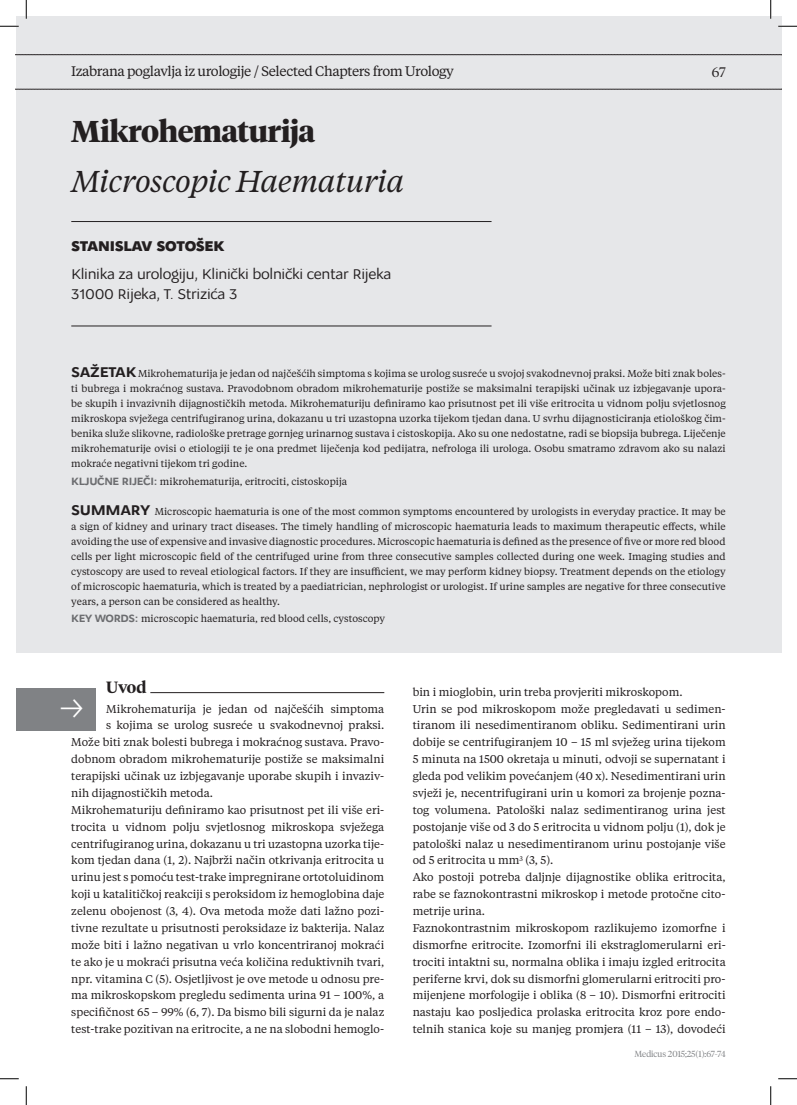
<style>
.page{position:relative;width:797px;height:1105px;background:#fff}
.page>*{position:absolute;margin:0;border:0;box-sizing:border-box;transform-origin:0 0}
.t1{font:italic 30px "Tiempos Headline";letter-spacing:-.02em;color:#231f20}
.t2{font:700 30px "Tiempos Headline";letter-spacing:-.02em;color:#231f20}
.t3{font:600 16.25px "Tiempos Headline";color:#231f20}
.t4{font:15px/20px "Osnova Pro";letter-spacing:-.02em;color:#231f20}
.t5{font:800 15px "Osnova Pro";letter-spacing:-.02em;color:#231f20}
.t6{font:13.75px "Tiempos Headline";letter-spacing:-.03em;color:#231f20}
.t7{font:300 13.75px "Tiempos Headline";color:#231f20}
.t8{font:11.25px/16.9px "Tiempos Headline";color:#231f20}
.t9{font:10px/15px "Tiempos Headline";color:#231f20;text-align:justify}
.t10{font:300 8.75px "Tiempos Headline";color:#808285}
.s1{font-family:"Osnova Pro";font-weight:700;font-size:15px}
.s2{font-family:"Osnova Pro";font-weight:700;font-size:11.25px;color:#6c6d70}
</style>
<div class="page">
<div style="left:16px;top:16px;width:765px;height:636px;background:#e6e7e9"></div>
<hr style="left:71px;top:221px;width:420px;height:1px;background:#231f20">
<hr style="left:71px;top:326px;width:420px;height:1px;background:#231f20">
<div style="left:16px;top:688px;width:80px;height:42px;background:#808285"></div>
<svg style="left:16px;top:89px;width:766px;height:1px"></svg>
<svg style="left:16px;top:55px;width:766px;height:1px"></svg>
<hr style="left:150px;top:692px;width:234px;height:1px;background:#231f20">
<svg style="left:0;top:25px;width:19px;height:2px"></svg>
<svg style="left:778px;top:25px;width:19px;height:2px"></svg>
<svg style="left:0;top:1078px;width:19px;height:1px"></svg>
<svg style="left:778px;top:1078px;width:19px;height:1px"></svg>
<svg style="left:25px;top:0;width:2px;height:19px"></svg>
<svg style="left:25px;top:1086px;width:2px;height:19px"></svg>
<svg style="left:770px;top:0;width:1px;height:19px"></svg>
<svg style="left:770px;top:1086px;width:1px;height:19px"></svg>
<p class="t6" style="left:71px;top:62px;width:384px">Izabrana poglavlja iz urologije / Selected Chapters from Urology</p>
<p class="t7" style="left:712px;top:62px;width:15px">67</p>
<h1 class="t2" style="left:71px;top:110px;width:245px">Mikrohematurija</h1>
<h1 class="t1" style="left:71px;top:162px;width:335px">Microscopic Haematuria</h1>
<h3 class="t5" style="left:71px;top:237px;width:155px">STANISLAV SOTOŠEK</h3>
<h3 class="t4" style="left:71px;top:265px;width:322px">Klinika za urologiju, Klinički bolnički centar Rijeka<br>31000 Rijeka, T. Strizića 3</h3>
<p class="t9" style="left:71px;top:366px;width:656px"><span class="s1">SAŽETAK</span> Mikrohematurija je jedan od najčešćih simptoma s kojima se urolog susreće u svojoj svakodnevnoj praksi. Može biti znak boles&shy;ti bubrega i mokraćnog sustava. Pravodobnom obradom mikrohematurije postiže se maksimalni terapijski učinak uz izbjegavanje upora&shy;be skupih i invazivnih dijagnostičkih metoda. Mikrohematuriju definiramo kao prisutnost pet ili više eritrocita u vidnom polju svjetlosnog mikroskopa svježega centrifugiranog urina, dokazanu u tri uzastopna uzorka tijekom tjedan dana. U svrhu dijagnosticiranja etiološkog čim&shy;benika služe slikovne, radiološke pretrage gornjeg urinarnog sustava i cistoskopija. Ako su one nedostatne, radi se biopsija bubrega. Liječenje mikrohematurije ovisi o etiologiji te je ona predmet liječenja kod pedijatra, nefrologa ili urologa. Osobu smatramo zdravom ako su nalazi mokraće negativni tijekom tri godine.</p>
<p class="t9" style="left:71px;top:473px;width:277px"><span class="s2">KLJUČNE RIJEČI:</span> mikrohematurija, eritrociti, cistoskopija</p>
<p class="t9" style="left:71px;top:503px;width:656px"><span class="s1">SUMMARY</span> Microscopic haematuria is one of the most common symptoms encountered by urologists in everyday practice. It may be a sign of kidney and urinary tract diseases. The timely handling of microscopic haematuria leads to maximum therapeutic effects, while avoiding the use of expensive and invasive diagnostic procedures. Microscopic haematuria is defined as the presence of five or more red blood cells per light microscopic field of the centrifuged urine from three consecutive samples collected during one week. Imaging studies and cystoscopy are used to reveal etiological factors. If they are insufficient, we may perform kidney biopsy. Treatment depends on the etiology of microscopic haematuria, which is treated by a paediatrician, nephrologist or urologist. If urine samples are negative for three consecutive years, a person can be considered as healthy.</p>
<p class="t9" style="left:71px;top:611px;width:315px"><span class="s2">KEY WORDS:</span> microscopic haematuria, red blood cells, cystoscopy</p>
<h2 class="t3" style="left:106px;top:676px;width:42px">Uvod</h2>
<p class="t8" style="left:106px;top:700px;width:279px">Mikrohematurija je jedan od najčešćih simptoma</p>
<p class="t8" style="left:106px;top:716px;width:279px">s kojima se urolog susreće u svakodnevnoj praksi.</p>
<p class="t8" style="left:71px;top:733px;width:314px">Može biti znak bolesti bubrega i mokraćnog sustava. Pravo-</p>
<p class="t8" style="left:71px;top:750px;width:314px">dobnom obradom mikrohematurije postiže se maksimalni</p>
<p class="t8" style="left:71px;top:767px;width:314px">terapijski učinak uz izbjegavanje uporabe skupih i invaziv-</p>
<p class="t8" style="left:71px;top:784px;width:143px">nih dijagnostičkih metoda.</p>
<p class="t8" style="left:71px;top:801px;width:314px">Mikrohematuriju definiramo kao prisutnost pet ili više eri-</p>
<p class="t8" style="left:71px;top:818px;width:314px">trocita u vidnom polju svjetlosnog mikroskopa svježega</p>
<p class="t8" style="left:71px;top:835px;width:314px">centrifugiranog urina, dokazanu u tri uzastopna uzorka tije-</p>
<p class="t8" style="left:71px;top:851px;width:314px">kom tjedan dana (1, 2). Najbrži način otkrivanja eritrocita u</p>
<p class="t8" style="left:71px;top:868px;width:314px">urinu jest s pomoću test-trake impregnirane ortotoluidinom</p>
<p class="t8" style="left:71px;top:885px;width:314px">koji u katalitičkoj reakciji s peroksidom iz hemoglobina daje</p>
<p class="t8" style="left:71px;top:902px;width:314px">zelenu obojenost (3, 4). Ova metoda može dati lažno pozi-</p>
<p class="t8" style="left:71px;top:919px;width:314px">tivne rezultate u prisutnosti peroksidaze iz bakterija. Nalaz</p>
<p class="t8" style="left:71px;top:936px;width:314px">može biti i lažno negativan u vrlo koncentriranoj mokraći</p>
<p class="t8" style="left:71px;top:953px;width:314px">te ako je u mokraći prisutna veća količina reduktivnih tvari,</p>
<p class="t8" style="left:71px;top:970px;width:314px">npr. vitamina C (5). Osjetljivost je ove metode u odnosu pre-</p>
<p class="t8" style="left:71px;top:986px;width:314px">ma mikroskopskom pregledu sedimenta urina 91 – 100%, a</p>
<p class="t8" style="left:71px;top:1003px;width:314px">specifičnost 65 – 99% (6, 7). Da bismo bili sigurni da je nalaz</p>
<p class="t8" style="left:71px;top:1020px;width:314px">test-trake pozitivan na eritrocite, a ne na slobodni hemoglo-</p>
<p class="t8" style="left:412px;top:683px;width:314px">bin i mioglobin, urin treba provjeriti mikroskopom.<br>Urin se pod mikroskopom može pregledavati u sedimen&shy;tiranom ili nesedimentiranom obliku. Sedimentirani urin dobije se centrifugiranjem 10 – 15 ml svježeg urina tijekom 5 minuta na 1500 okretaja u minuti, odvoji se supernatant i gleda pod velikim povećanjem (40 x). Nesedimentirani urin svježi je, necentrifugirani urin u komori za brojenje pozna&shy;tog volumena. Patološki nalaz sedimentiranog urina jest postojanje više od 3 do 5 eritrocita u vidnom polju (1), dok je patološki nalaz u nesedimentiranom urinu postojanje više od 5 eritrocita u mm<sup>3</sup> (3, 5).<br>Ako postoji potreba daljnje dijagnostike oblika eritrocita, rabe se faznokontrastni mikroskop i metode protočne cito&shy;metrije urina.<br>Faznokontrastnim mikroskopom razlikujemo izomorfne i dismorfne eritrocite. Izomorfni ili ekstraglomerularni eri&shy;trociti intaktni su, normalna oblika i imaju izgled eritrocita periferne krvi, dok su dismorfni glomerularni eritrociti pro&shy;mijenjene morfologije i oblika (8 – 10). Dismorfni eritrociti nastaju kao posljedica prolaska eritrocita kroz pore endo&shy;telnih stanica koje su manjeg promjera (11 – 13), dovodeći</p>
<p class="t10" style="left:634px;top:1048px;width:93px">Medicus 2015;25(1):67-74</p>
</div>
